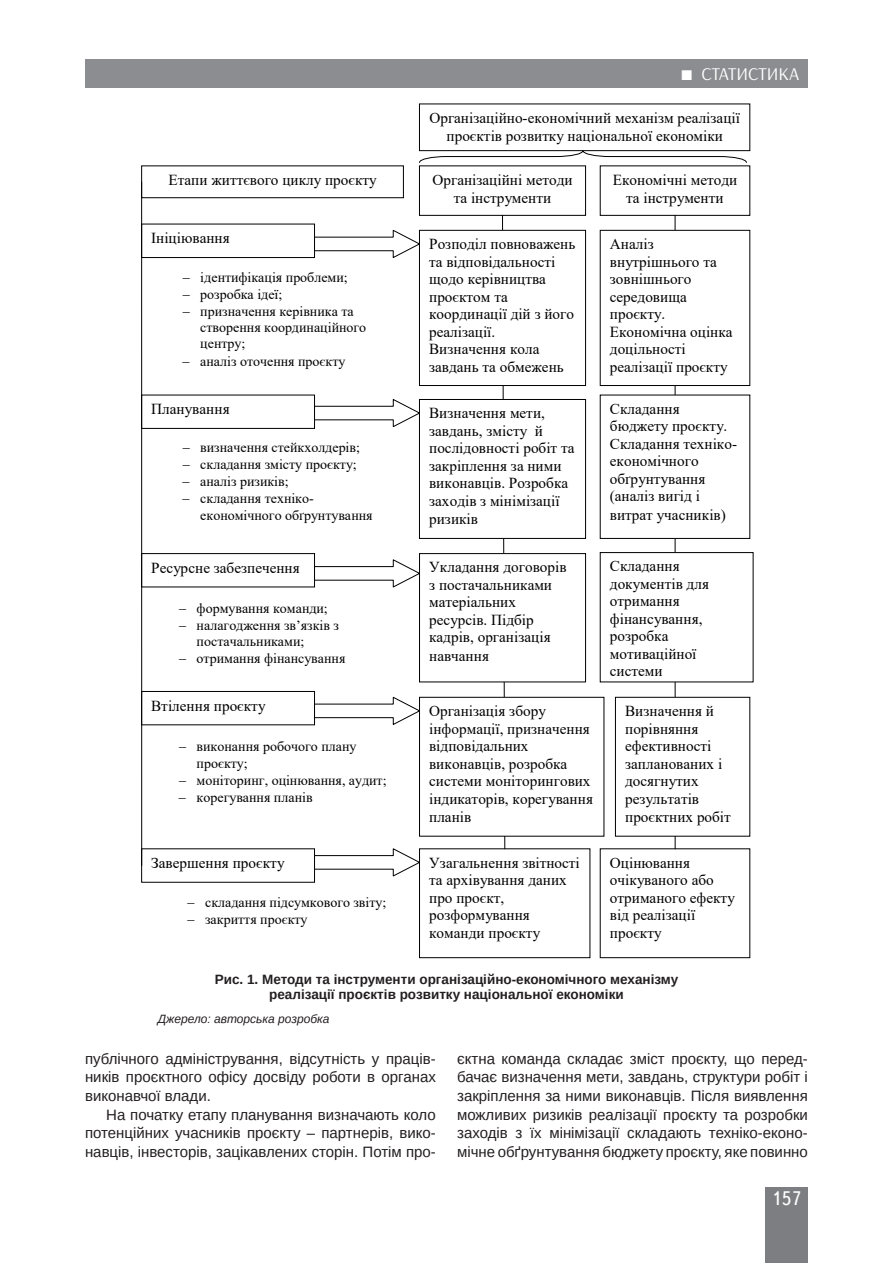
<style>
.page{position:relative;width:893px;height:1263px;background:#fff}
.page>*{position:absolute;margin:0;border:0;box-sizing:border-box;transform-origin:0 0}
.t1{font:19.5px "Ukrainian Text";color:#fff}
.t2{font:18px "Arsenal";color:#fff}
.t3{font:15.3px/17.5px "Times New Roman";color:#000}
.Текст_основной_G{font:15px/18.6px "Arimo";color:#231f20;text-align:justify}
.t4{font:13.95px/17.5px "Times New Roman";color:#000}
.Рисунок{font:700 13.5px/15px "Arimo";color:#231f20;text-align:center}
.Джерело{font:italic 12px "Arimo";color:#231f20}
</style>
<div class="page">
<div style="left:765px;top:1187px;width:43px;height:76px;background:#7c7e81"></div>
<div style="left:85px;top:59px;width:723px;height:29px;background:#8b8d90"></div>
<div style="left:141px;top:165px;width:263px;height:33px;border:1px solid #000"></div>
<div style="left:419px;top:165px;width:167px;height:51px;border:1px solid #000"></div>
<div style="left:600px;top:165px;width:150px;height:51px;border:1px solid #000"></div>
<div style="left:141px;top:224px;width:174px;height:34px;border:1px solid #000"></div>
<div style="left:141px;top:395px;width:174px;height:34px;border:1px solid #000"></div>
<div style="left:141px;top:553px;width:174px;height:34px;border:1px solid #000"></div>
<div style="left:141px;top:691px;width:174px;height:34px;border:1px solid #000"></div>
<hr style="left:141px;top:182px;width:1px;height:683px;background:#000">
<div style="left:419px;top:848px;width:171px;height:110px;border:1px solid #000"></div>
<svg style="left:502px;top:214px;width:4px;height:636px"></svg>
<div style="left:419px;top:230px;width:167px;height:155px;background:#fff"></div>
<div style="left:419px;top:230px;width:167px;height:156px;border:1px solid #000"></div>
<div style="left:419px;top:399px;width:167px;height:139px;background:#fff"></div>
<div style="left:419px;top:399px;width:167px;height:140px;border:1px solid #000"></div>
<div style="left:419px;top:554px;width:167px;height:128px;background:#fff"></div>
<div style="left:419px;top:553px;width:167px;height:129px;border:1px solid #000"></div>
<div style="left:419px;top:697px;width:185px;height:139px;background:#fff"></div>
<div style="left:419px;top:697px;width:185px;height:140px;border:1px solid #000"></div>
<hr style="left:675px;top:215px;width:1px;height:634px;background:#000">
<div style="left:600px;top:230px;width:150px;height:155px;background:#fff"></div>
<div style="left:600px;top:230px;width:150px;height:156px;border:1px solid #000"></div>
<div style="left:615px;top:697px;width:135px;height:139px;background:#fff"></div>
<div style="left:615px;top:697px;width:135px;height:140px;border:1px solid #000"></div>
<svg style="left:419px;top:150px;width:328px;height:13px"></svg>
<svg style="left:314px;top:229px;width:107px;height:30px"></svg>
<svg style="left:314px;top:398px;width:108px;height:30px"></svg>
<svg style="left:314px;top:558px;width:107px;height:30px"></svg>
<svg style="left:314px;top:696px;width:108px;height:30px"></svg>
<svg style="left:314px;top:848px;width:108px;height:29px"></svg>
<p class="t3" style="left:168px;top:171px;width:210px">Етапи життєвого циклу проєкту</p>
<p class="t3" style="left:151px;top:229px;width:80px">Ініціювання</p>
<p class="t4" style="left:182px;top:268px;width:167px">− ідентифікація проблеми;</p>
<p class="t4" style="left:182px;top:285px;width:101px">− розробка ідеї;</p>
<p class="t4" style="left:182px;top:302px;width:173px">− призначення керівника та</p>
<p class="t4" style="left:200px;top:318px;width:167px">створення координаційного</p>
<p class="t4" style="left:200px;top:334px;width:47px">центру;</p>
<p class="t4" style="left:182px;top:352px;width:165px">− аналіз оточення проєкту</p>
<p class="t3" style="left:151px;top:400px;width:80px">Планування</p>
<p class="t4" style="left:182px;top:438px;width:179px">− визначення стейкхолдерів;</p>
<p class="t4" style="left:182px;top:455px;width:176px">− складання змісту проєкту;</p>
<p class="t4" style="left:182px;top:472px;width:108px">− аналіз ризиків;</p>
<p class="t4" style="left:182px;top:489px;width:133px">− складання техніко-</p>
<p class="t4" style="left:200px;top:506px;width:174px">економічного обґрунтування</p>
<p class="t3" style="left:151px;top:558px;width:150px">Ресурсне забезпечення</p>
<p class="t4" style="left:179px;top:599px;width:151px">− формування команди;</p>
<p class="t4" style="left:179px;top:616px;width:162px">− налагодження зв’язків з</p>
<p class="t4" style="left:197px;top:632px;width:109px">постачальниками;</p>
<p class="t4" style="left:179px;top:649px;width:168px">− отримання фінансування</p>
<p class="t3" style="left:151px;top:696px;width:116px">Втілення проєкту</p>
<p class="t4" style="left:179px;top:737px;width:179px">− виконання робочого плану</p>
<p class="t4" style="left:197px;top:754px;width:53px">проєкту;</p>
<p class="t4" style="left:179px;top:771px;width:209px">− моніторинг, оцінювання, аудит;</p>
<p class="t4" style="left:179px;top:788px;width:136px">− корегування планів</p>
<p class="t3" style="left:151px;top:854px;width:135px">Завершення проєкту</p>
<p class="t4" style="left:187px;top:893px;width:201px">− складання підсумкового звіту; − закриття проєкту</p>
<p class="t2" style="left:701px;top:63px;width:99px">СТАТИСТИКА</p>
<p class="t3" style="left:429px;top:108px;width:312px;line-height:18.1px;text-align:center">Організаційно-економічний механізм реалізації проєктів розвитку національної економіки</p>
<p class="t3" style="left:432px;top:170px;width:142px;line-height:18.1px;text-align:center">Організаційні методи та інструменти</p>
<p class="t3" style="left:613px;top:170px;width:126px;line-height:18.1px;text-align:center">Економічні методи та інструменти</p>
<p class="t3" style="left:429px;top:235px;width:148px">Розподіл повноважень та відповідальності щодо керівництва проєктом та координації дій з його реалізації.<br>Визначення кола завдань та обмежень</p>
<p class="t3" style="left:429px;top:404px;width:147px">Визначення мети, завдань, змісту й послідовності робіт та закріплення за ними виконавців. Розробка заходів з мінімізації ризиків</p>
<p class="t3" style="left:429px;top:558px;width:139px">Укладання договорів з постачальниками матеріальних ресурсів. Підбір кадрів, організація навчання</p>
<p class="t3" style="left:429px;top:702px;width:165px">Організація збору інформації, призначення відповідальних виконавців, розробка системи моніторингових індикаторів, корегування планів</p>
<p class="t3" style="left:610px;top:235px;width:124px">Аналіз внутрішнього та зовнішнього середовища проєкту.<br>Економічна оцінка доцільності реалізації проєкту</p>
<p class="t3" style="left:610px;top:399px;width:129px">Складання бюджету проєкту.<br>Складання техніко&shy;економічного обґрунтування (аналіз вигід і витрат учасників)</p>
<p class="t3" style="left:610px;top:557px;width:101px">Складання документів для отримання фінансування, розробка мотиваційної системи</p>
<p class="t3" style="left:625px;top:702px;width:107px">Визначення й порівняння ефективності запланованих і досягнутих результатів проєктних робіт</p>
<p class="t3" style="left:429px;top:853px;width:152px">Узагальнення звітності та архівування даних про проєкт, розформування команди проєкту</p>
<p class="t3" style="left:610px;top:853px;width:127px">Оцінювання очікуваного або отриманого ефекту від реалізації проєкту</p>
<p class="Рисунок" style="left:215px;top:972px;width:465px">Рис. 1. Методи та інструменти організаційно-економічного механізму реалізації проєктів розвитку національної економіки</p>
<p class="Джерело" style="left:158px;top:1010px;width:173px">Джерело: авторська розробка</p>
<p class="Текст_основной_G" style="left:85px;top:1049px;width:352px">публічного адміністрування, відсутність у праців&shy;ників проєктного офісу досвіду роботи в органах виконавчої влади.</p>
<p class="Текст_основной_G" style="left:85px;top:1105px;width:352px;text-indent:21px">На початку етапу планування визначають коло потенційних учасників проєкту – партнерів, вико&shy;навців, інвесторів, зацікавлених сторін. Потім про-</p>
<p class="Текст_основной_G" style="left:457px;top:1049px;width:352px">єктна команда складає зміст проєкту, що перед&shy;бачає визначення мети, завдань, структури робіт і закріплення за ними виконавців. Після виявлення можливих ризиків реалізації проєкту та розробки заходів з їх мінімізації складають техніко-еконо&shy;мічне обґрунтування бюджету проєкту, яке повинно</p>
<p class="t1" style="left:771px;top:1188px;width:32px">157</p>
</div>
